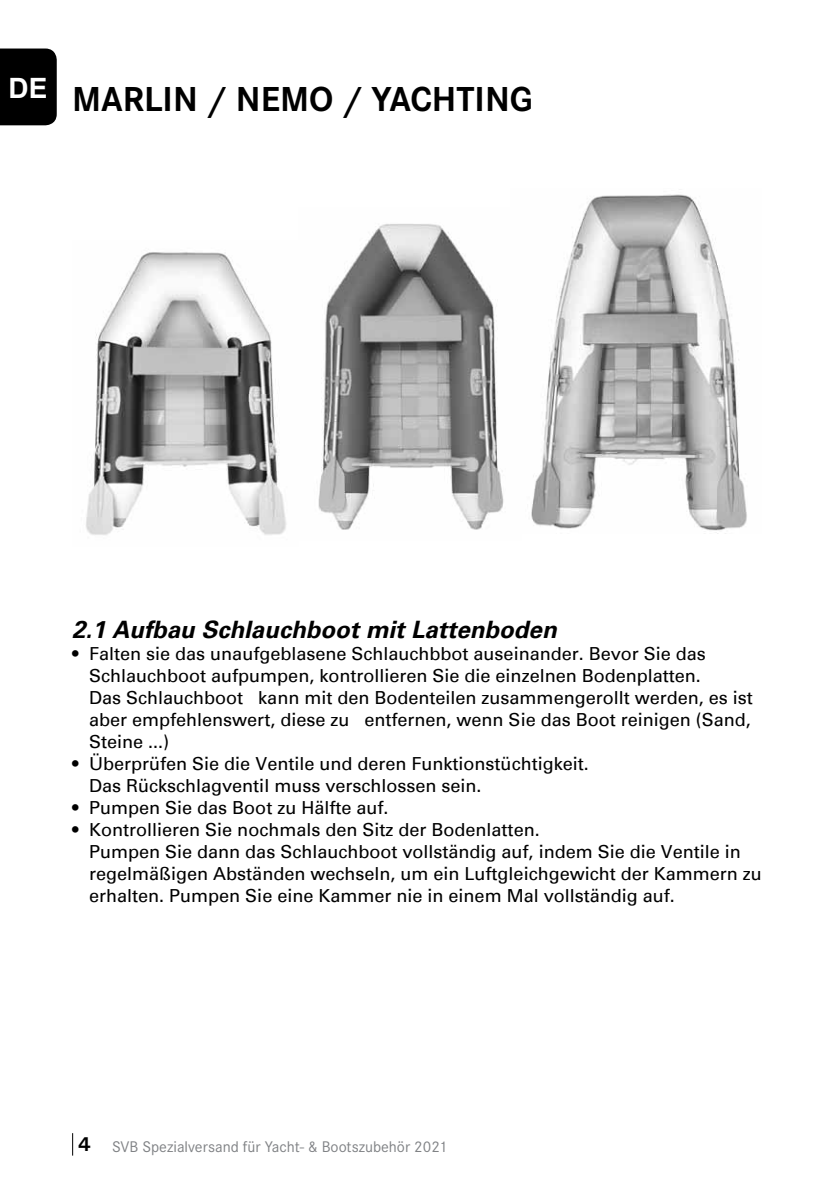
<style>
.page{position:relative;width:840px;height:1191px;background:#fff}
.page>*{position:absolute;margin:0;border:0;box-sizing:border-box;transform-origin:0 0}
.t1{font:700 36px "Corporate S";color:#000}
.t2{font:700 28px "Arial";color:#fff}
.t3{font:italic 700 24px "Univers";color:#000}
.t4{font:700 20px "Univers";color:#000}
.t5{font:18px/22px "Univers";color:#000}
.t6{font:16px "Corporate S";color:#808285}
</style>
<div class="page">
<svg style="left:72px;top:1133px;width:1px;height:22px"></svg>
<div style="left:0;top:49px;width:57px;height:76px;background:#000"></div>
<img style="left:318px;top:224px;width:186px;height:306px">
<img style="left:86px;top:252px;width:201px;height:283px">
<img style="left:531px;top:194px;width:216px;height:337px">
<h2 class="t2" style="left:9px;top:68px;width:40px">DE</h2>
<h1 class="t1" style="left:72px;top:78px;width:462px">MARLIN / NEMO / YACHTING</h1>
<h3 class="t3" style="left:72px;top:615px;width:486px">2.1 Aufbau Schlauchboot mit Lattenboden</h3>
<p class="t5" style="left:89px;top:643px;width:665px;text-indent:-17px">• Falten sie das unaufgeblasene Schlauchbbot auseinander. Bevor Sie das Schlauchboot aufpumpen, kontrollieren Sie die einzelnen Bodenplatten.<br>Das Schlauchboot kann mit den Bodenteilen zusammengerollt werden, es ist aber empfehlenswert, diese zu entfernen, wenn Sie das Boot reinigen (Sand, Steine ...)</p>
<p class="t5" style="left:89px;top:753px;width:501px;text-indent:-17px">• Überprüfen Sie die Ventile und deren Funktionstüchtigkeit.<br>Das Rückschlagventil muss verschlossen sein.</p>
<p class="t5" style="left:72px;top:797px;width:318px">• Pumpen Sie das Boot zu Hälfte auf.</p>
<p class="t5" style="left:89px;top:819px;width:674px;text-indent:-17px">• Kontrollieren Sie nochmals den Sitz der Bodenlatten.<br>Pumpen Sie dann das Schlauchboot vollständig auf, indem Sie die Ventile in regelmäßigen Abständen wechseln, um ein Luftgleichgewicht der Kammern zu erhalten. Pumpen Sie eine Kammer nie in einem Mal vollständig auf.</p>
<p class="t4" style="left:78px;top:1131px;width:14px">4</p>
<p class="t6" style="left:112px;top:1137px;width:336px">SVB Spezialversand für Yacht- &amp; Bootszubehör 2021</p>
</div>
